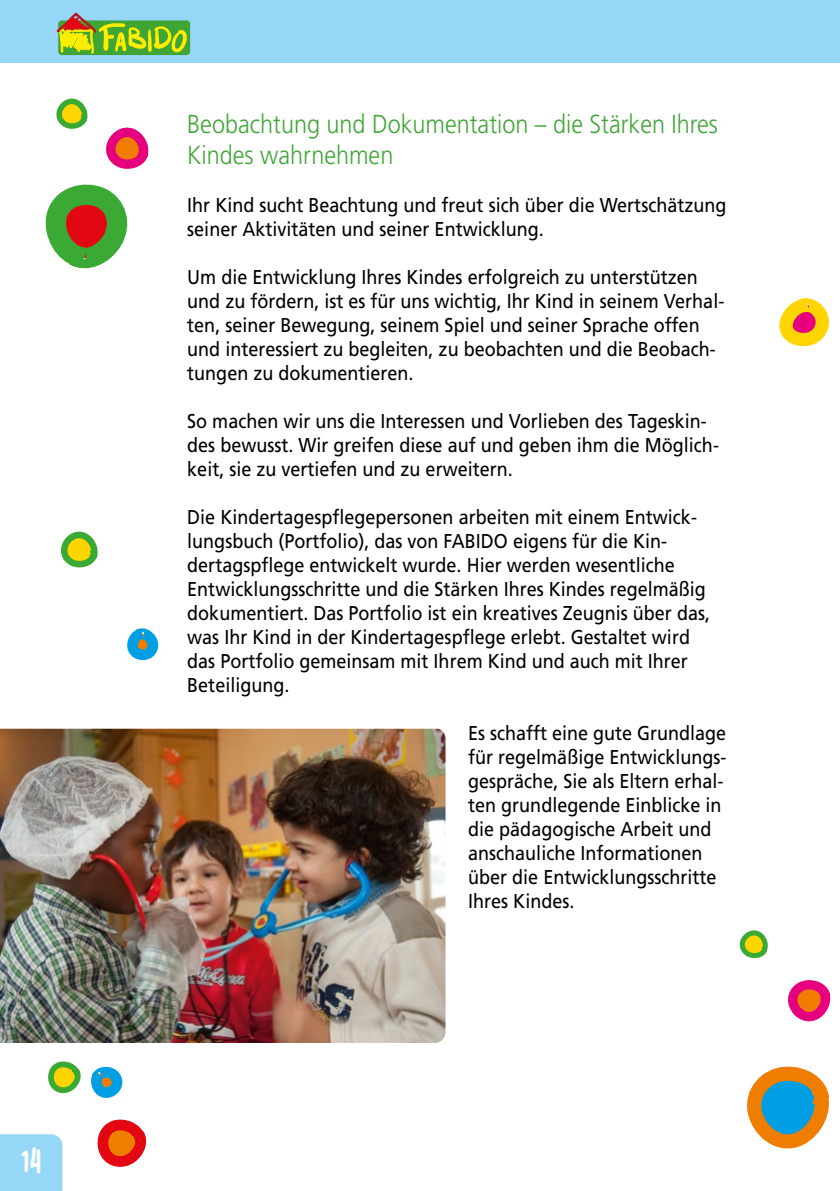
<style>
.page{position:relative;width:840px;height:1191px;background:#fff}
.page>*{position:absolute;margin:0;border:0;box-sizing:border-box;transform-origin:0 0}
.t1{font:700 32px "Indie Star BB";color:#fff}
.t2{font:300 26px/31.2px "Frutiger LT";color:#3fa535;scale:.9 1}
.t3{font:20px/24px "Frutiger LT";color:#000;scale:.9 1}
</style>
<div class="page">
<div style="left:0;top:0;width:839px;height:63px;background:#96d6f7"></div>
<div style="left:58px;top:20px;width:132px;height:35px;background:#3fa535;border-radius:4px"></div>
<svg style="left:56px;top:13px;width:131px;height:41px"></svg>
<svg style="left:739px;top:930px;width:29px;height:29px"></svg>
<svg style="left:781px;top:298px;width:48px;height:49px"></svg>
<svg style="left:45px;top:99px;width:104px;height:170px"></svg>
<svg style="left:0;top:1061px;width:147px;height:130px"></svg>
<svg style="left:61px;top:532px;width:37px;height:36px"></svg>
<svg style="left:127px;top:628px;width:32px;height:33px"></svg>
<svg style="left:747px;top:1066px;width:82px;height:82px"></svg>
<svg style="left:788px;top:980px;width:43px;height:42px"></svg>
<img style="left:0;top:728px;width:445px;height:315px">
<h1 class="t1" style="left:21px;top:1142px;width:22px">14</h1>
<h2 class="t2" style="left:187px;top:109px;width:591px">Beobachtung und Dokumentation – die Stärken Ihres<br>Kindes wahrnehmen</h2>
<p class="t3" style="left:187px;top:193px;width:600px">Ihr Kind sucht Beachtung und freut sich über die Wertschätzung seiner Aktivitäten und seiner Entwicklung.</p>
<p class="t3" style="left:187px;top:265px;width:598px">Um die Entwicklung Ihres Kindes erfolgreich zu unterstützen und zu fördern, ist es für uns wichtig, Ihr Kind in seinem Verhal&shy;ten, seiner Bewegung, seinem Spiel und seiner Sprache offen und interessiert zu begleiten, zu beobachten und die Beobach&shy;tungen zu dokumentieren.</p>
<p class="t3" style="left:187px;top:409px;width:592px">So machen wir uns die Interessen und Vorlieben des Tageskin&shy;des bewusst. Wir greifen diese auf und geben ihm die Möglich&shy;keit, sie zu vertiefen und zu erweitern.</p>
<p class="t3" style="left:187px;top:505px;width:582px">Die Kindertagespflegepersonen arbeiten mit einem Entwick&shy;lungsbuch (Portfolio), das von FABIDO eigens für die Kin&shy;dertagspflege entwickelt wurde. Hier werden wesentliche Entwicklungsschritte und die Stärken Ihres Kindes regelmäßig dokumentiert. Das Portfolio ist ein kreatives Zeugnis über das, was Ihr Kind in der Kindertagespflege erlebt. Gestaltet wird das Portfolio gemeinsam mit Ihrem Kind und auch mit Ihrer Beteiligung.</p>
<p class="t3" style="left:468px;top:721px;width:288px">Es schafft eine gute Grundlage für regelmäßige Entwicklungs&shy;gespräche, Sie als Eltern erhal&shy;ten grundlegende Einblicke in die pädagogische Arbeit und anschauliche Informationen über die Entwicklungsschritte<br>Ihres Kindes.</p>
</div>
